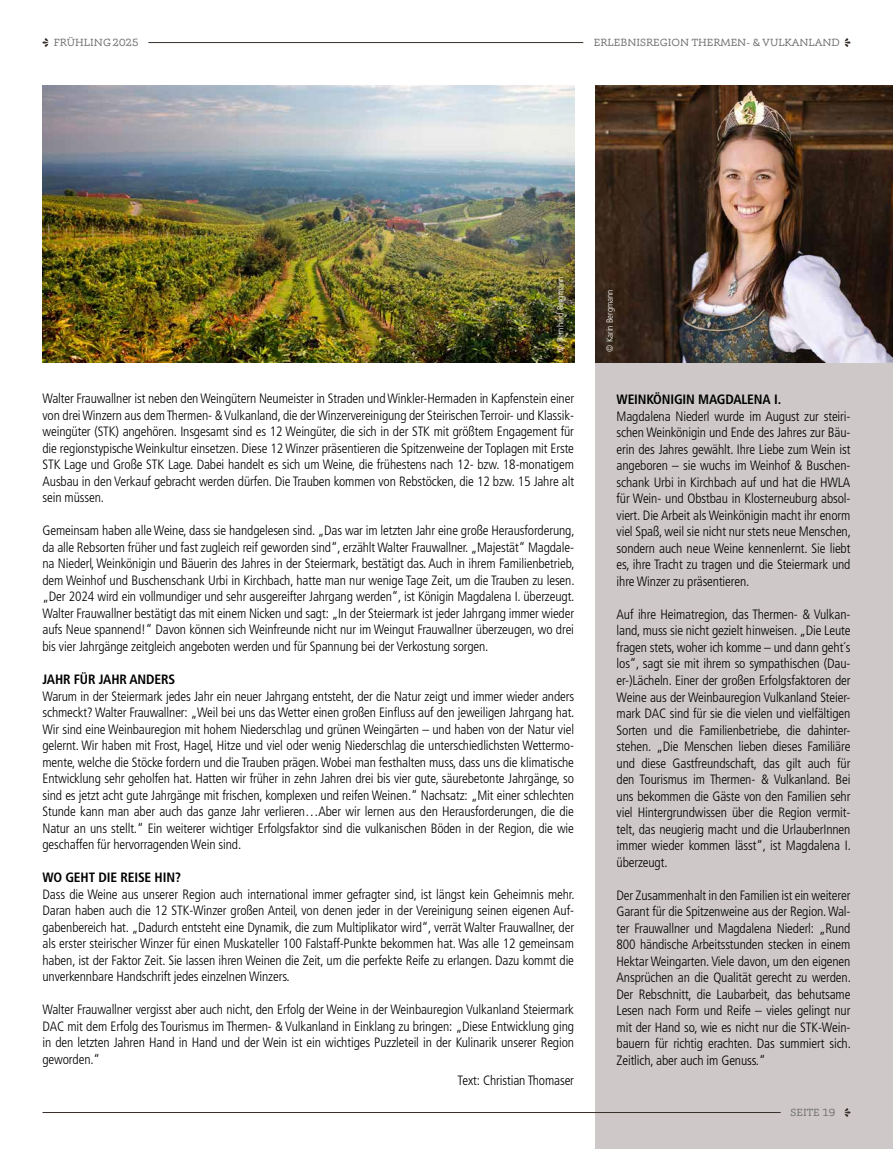
<style>
.page{position:relative;width:893px;height:1149px;background:#fff}
.page>*{position:absolute;margin:0;border:0;box-sizing:border-box;transform-origin:0 0}
.t1{font:300 condensed 13.5px/16.5px "Frutiger LT Pro";letter-spacing:-.01em;color:#000;text-align:justify}
.t2{font:700 condensed 13.5px "Frutiger LT Pro";letter-spacing:-.01em;color:#000}
.t3{font:10.5px "Phoreus Cherokee";color:#706f6f}
.t4{font:300 condensed 9px "Frutiger LT Pro";color:#fff}
</style>
<div class="page">
<div style="left:595px;top:85px;width:298px;height:1063px;background:#cec9c8"></div>
<img style="left:595px;top:85px;width:298px;height:277px">
<img style="left:43px;top:85px;width:531px;height:277px">
<svg style="left:844px;top:38px;width:6px;height:9px"></svg>
<svg style="left:43px;top:38px;width:6px;height:9px"></svg>
<hr style="left:148px;top:42px;width:435px;height:1px;background:#382e2a">
<hr style="left:43px;top:1111px;width:738px;height:1px;background:#382e2a">
<svg style="left:844px;top:1108px;width:6px;height:8px"></svg>
<p class="t3" style="left:54px;top:36px;width:86px">FRÜHLING 2025</p>
<p class="t3" style="left:594px;top:36px;width:248px">ERLEBNISREGION THERMEN- &amp; VULKANLAND</p>
<p class="t4" style="left:555px;top:351px;width:76px;rotate:-90deg">© Bernhard Bergmann</p>
<p class="t1" style="left:43px;top:390px;width:533px">Walter Frauwallner ist neben den Weingütern Neumeister in Straden und Winkler-Hermaden in Kapfenstein einer von drei Winzern aus dem Thermen- &amp; Vulkanland, die der Winzervereinigung der Steirischen Terroir- und Klassik&shy;weingüter (STK) angehören. Insgesamt sind es 12 Weingüter, die sich in der STK mit größtem Engagement für die regionstypische Weinkultur einsetzen. Diese 12 Winzer präsentieren die Spitzenweine der Toplagen mit Erste STK Lage und Große STK Lage. Dabei handelt es sich um Weine, die frühestens nach 12- bzw. 18-monatigem Ausbau in den Verkauf gebracht werden dürfen. Die Trauben kommen von Rebstöcken, die 12 bzw. 15 Jahre alt sein müssen.</p>
<p class="t1" style="left:43px;top:522px;width:534px">Gemeinsam haben alle Weine, dass sie handgelesen sind. „Das war im letzten Jahr eine große Herausforderung, da alle Rebsorten früher und fast zugleich reif geworden sind“, erzählt Walter Frauwallner. „Majestät“ Magdale&shy;na Niederl, Weinkönigin und Bäuerin des Jahres in der Steiermark, bestätigt das. Auch in ihrem Familienbetrieb, dem Weinhof und Buschenschank Urbi in Kirchbach, hatte man nur wenige Tage Zeit, um die Trauben zu lesen. „Der 2024 wird ein vollmundiger und sehr ausgereifter Jahrgang werden“, ist Königin Magdalena I. überzeugt.<br>Walter Frauwallner bestätigt das mit einem Nicken und sagt: „In der Steiermark ist jeder Jahrgang immer wieder aufs Neue spannend!“ Davon können sich Weinfreunde nicht nur im Weingut Frauwallner überzeugen, wo drei bis vier Jahrgänge zeitgleich angeboten werden und für Spannung bei der Verkostung sorgen.</p>
<p class="t2" style="left:43px;top:671px;width:134px">JAHR FÜR JAHR ANDERS</p>
<p class="t1" style="left:43px;top:687px;width:533px">Warum in der Steiermark jedes Jahr ein neuer Jahrgang entsteht, der die Natur zeigt und immer wieder anders schmeckt? Walter Frauwallner: „Weil bei uns das Wetter einen großen Einfluss auf den jeweiligen Jahrgang hat.<br>Wir sind eine Weinbauregion mit hohem Niederschlag und grünen Weingärten – und haben von der Natur viel gelernt. Wir haben mit Frost, Hagel, Hitze und viel oder wenig Niederschlag die unterschiedlichsten Wettermo&shy;mente, welche die Stöcke fordern und die Trauben prägen. Wobei man festhalten muss, dass uns die klimatische Entwicklung sehr geholfen hat. Hatten wir früher in zehn Jahren drei bis vier gute, säurebetonte Jahrgänge, so sind es jetzt acht gute Jahrgänge mit frischen, komplexen und reifen Weinen.“ Nachsatz: „Mit einer schlechten Stunde kann man aber auch das ganze Jahr verlieren…Aber wir lernen aus den Herausforderungen, die die Natur an uns stellt.“ Ein weiterer wichtiger Erfolgsfaktor sind die vulkanischen Böden in der Region, die wie geschaffen für hervorragenden Wein sind.</p>
<p class="t2" style="left:43px;top:869px;width:140px">WO GEHT DIE REISE HIN?</p>
<p class="t1" style="left:43px;top:885px;width:534px">Dass die Weine aus unserer Region auch international immer gefragter sind, ist längst kein Geheimnis mehr.<br>Daran haben auch die 12 STK-Winzer großen Anteil, von denen jeder in der Vereinigung seinen eigenen Auf&shy;gabenbereich hat. „Dadurch entsteht eine Dynamik, die zum Multiplikator wird“, verrät Walter Frauwallner, der als erster steirischer Winzer für einen Muskateller 100 Falstaff-Punkte bekommen hat. Was alle 12 gemeinsam haben, ist der Faktor Zeit. Sie lassen ihren Weinen die Zeit, um die perfekte Reife zu erlangen. Dazu kommt die unverkennbare Handschrift jedes einzelnen Winzers.</p>
<p class="t1" style="left:43px;top:1001px;width:533px">Walter Frauwallner vergisst aber auch nicht, den Erfolg der Weine in der Weinbauregion Vulkanland Steiermark DAC mit dem Erfolg des Tourismus im Thermen- &amp; Vulkanland in Einklang zu bringen: „Diese Entwicklung ging in den letzten Jahren Hand in Hand und der Wein ist ein wichtiges Puzzleteil in der Kulinarik unserer Region geworden.“</p>
<p class="t1" style="left:458px;top:1071px;width:118px">Text: Christian Thomaser</p>
<p class="t4" style="left:604px;top:351px;width:64px;rotate:-90deg">© Karin Bergmann</p>
<p class="t2" style="left:617px;top:391px;width:166px">WEINKÖNIGIN MAGDALENA I.</p>
<p class="t1" style="left:617px;top:408px;width:236px">Magdalena Niederl wurde im August zur steiri&shy;schen Weinkönigin und Ende des Jahres zur Bäu&shy;erin des Jahres gewählt. Ihre Liebe zum Wein ist angeboren – sie wuchs im Weinhof &amp; Buschen&shy;schank Urbi in Kirchbach auf und hat die HWLA für Wein- und Obstbau in Klosterneuburg absol&shy;viert. Die Arbeit als Weinkönigin macht ihr enorm viel Spaß, weil sie nicht nur stets neue Menschen, sondern auch neue Weine kennenlernt. Sie liebt es, ihre Tracht zu tragen und die Steiermark und ihre Winzer zu präsentieren.</p>
<p class="t1" style="left:617px;top:606px;width:236px">Auf ihre Heimatregion, das Thermen- &amp; Vulkan&shy;land, muss sie nicht gezielt hinweisen. „Die Leute fragen stets, woher ich komme – und dann geht´s los“, sagt sie mit ihrem so sympathischen (Dau&shy;er-)Lächeln. Einer der großen Erfolgsfaktoren der Weine aus der Weinbauregion Vulkanland Steier&shy;mark DAC sind für sie die vielen und vielfältigen Sorten und die Familienbetriebe, die dahinter&shy;stehen. „Die Menschen lieben dieses Familiäre und diese Gastfreundschaft, das gilt auch für den Tourismus im Thermen- &amp; Vulkanland. Bei uns bekommen die Gäste von den Familien sehr viel Hintergrundwissen über die Region vermit&shy;telt, das neugierig macht und die UrlauberInnen immer wieder kommen lässt“, ist Magdalena I. überzeugt.</p>
<p class="t1" style="left:617px;top:886px;width:236px">Der Zusammenhalt in den Familien ist ein weiterer Garant für die Spitzenweine aus der Region. Wal&shy;ter Frauwallner und Magdalena Niederl: „Rund 800 händische Arbeitsstunden stecken in einem Hektar Weingarten. Viele davon, um den eigenen Ansprüchen an die Qualität gerecht zu werden.<br>Der Rebschnitt, die Laubarbeit, das behutsame Lesen nach Form und Reife – vieles gelingt nur mit der Hand so, wie es nicht nur die STK-Wein&shy;bauern für richtig erachten. Das summiert sich.<br>Zeitlich, aber auch im Genuss.“</p>
<p class="t3" style="left:791px;top:1106px;width:46px">SEITE 19</p>
</div>
